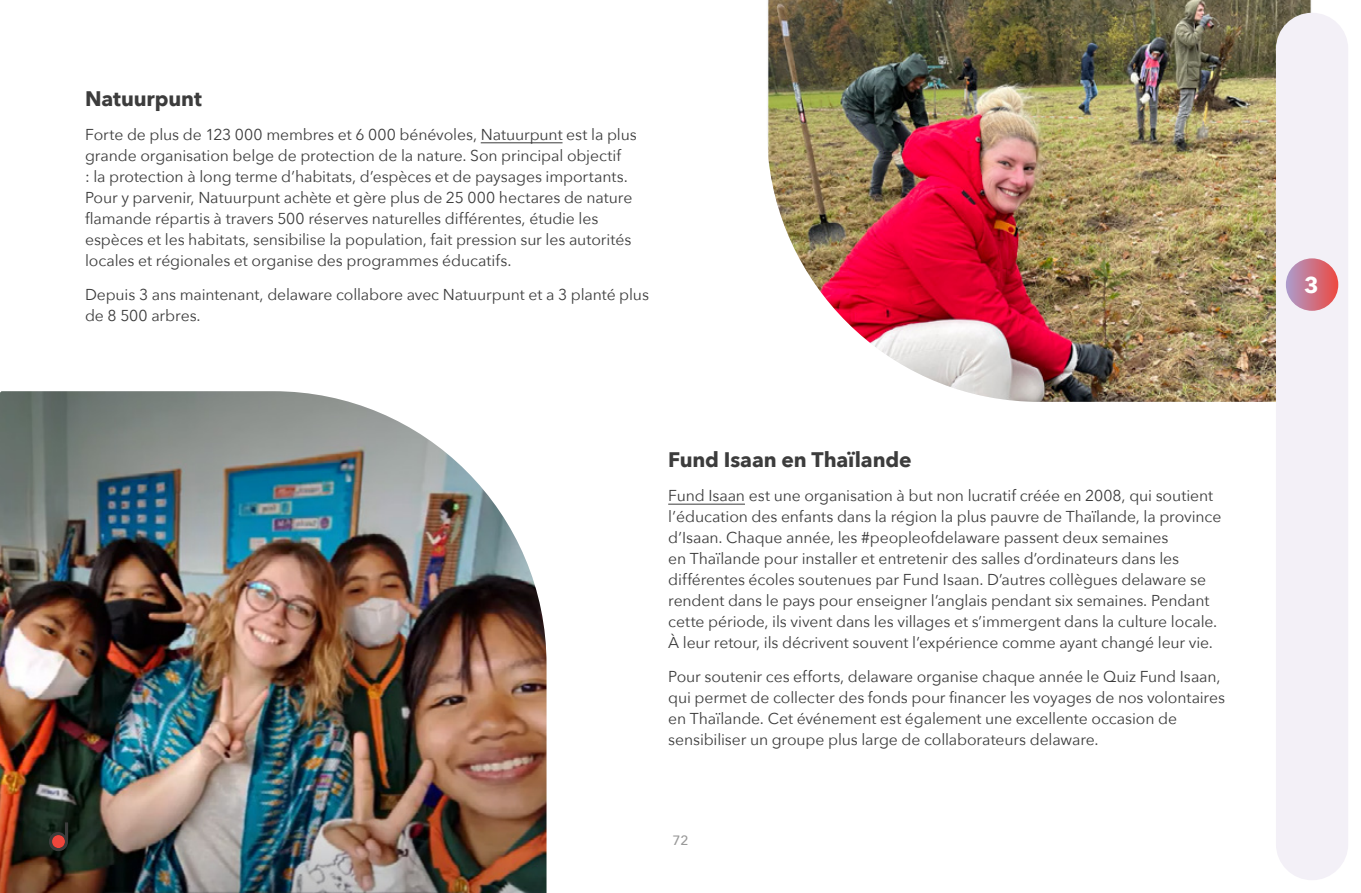
<style>
.page{position:relative;width:1361px;height:893px;background:#fff}
.page>*{position:absolute;margin:0;border:0;box-sizing:border-box;transform-origin:0 0}
.t1{font:700 22.5px "Avenir Next";color:#fff}
.t2{font:700 21px "Avenir Next";letter-spacing:-.01em;color:#3c3c3c}
.t3{font:15.75px/21px "Avenir Next";letter-spacing:-.01em;color:#3c3c3c}
.t4{font:500 13.5px "Avenir Next";color:#999}
</style>
<div class="page">
<hr style="left:481px;top:142px;width:81px;height:1px;background:#3c3c3c">
<img style="left:768px;top:0;width:542px;height:402px">
<img style="left:0;top:391px;width:546px;height:502px">
<hr style="left:668px;top:504px;width:77px;height:1px;background:#3c3c3c">
<svg style="left:49px;top:822px;width:19px;height:29px"></svg>
<div style="left:52px;top:835px;width:13px;height:13px;background:#ef463c;border-radius:50%"></div>
<div style="left:1276px;top:13px;width:72px;height:867px;background:#f3f0f7;border-radius:36px"></div>
<div style="left:1286px;top:258px;width:52px;height:53px;background:linear-gradient(to right,#ac9ccd,#ec4d46);border-radius:26px"></div>
<h2 class="t2" style="left:85px;top:81px;width:118px">Natuurpunt</h2>
<p class="t3" style="left:85px;top:123px;width:553px">Forte de plus de 123 000 membres et 6 000 bénévoles, Natuurpunt est la plus grande organisation belge de protection de la nature. Son principal objectif<br>: la protection à long terme d’habitats, d’espèces et de paysages importants.<br>Pour y parvenir, Natuurpunt achète et gère plus de 25 000 hectares de nature flamande répartis à travers 500 réserves naturelles différentes, étudie les espèces et les habitats, sensibilise la population, fait pression sur les autorités locales et régionales et organise des programmes éducatifs.</p>
<p class="t3" style="left:85px;top:283px;width:565px">Depuis 3 ans maintenant, delaware collabore avec Natuurpunt et a 3 planté plus de 8 500 arbres.</p>
<h2 class="t2" style="left:668px;top:442px;width:245px">Fund Isaan en Thaïlande</h2>
<p class="t3" style="left:668px;top:484px;width:554px">Fund Isaan est une organisation à but non lucratif créée en 2008, qui soutient l’éducation des enfants dans la région la plus pauvre de Thaïlande, la province d’Isaan. Chaque année, les #peopleofdelaware passent deux semaines<br>en Thaïlande pour installer et entretenir des salles d’ordinateurs dans les différentes écoles soutenues par Fund Isaan. D’autres collègues delaware se rendent dans le pays pour enseigner l’anglais pendant six semaines. Pendant cette période, ils vivent dans les villages et s’immergent dans la culture locale.<br>À leur retour, ils décrivent souvent l’expérience comme ayant changé leur vie.</p>
<p class="t3" style="left:668px;top:665px;width:558px">Pour soutenir ces efforts, delaware organise chaque année le Quiz Fund Isaan, qui permet de collecter des fonds pour financer les voyages de nos volontaires en Thaïlande. Cet événement est également une excellente occasion de sensibiliser un groupe plus large de collaborateurs delaware.</p>
<p class="t4" style="left:672px;top:829px;width:18px">72</p>
<h1 class="t1" style="left:1304px;top:265px;width:16px">3</h1>
</div>
